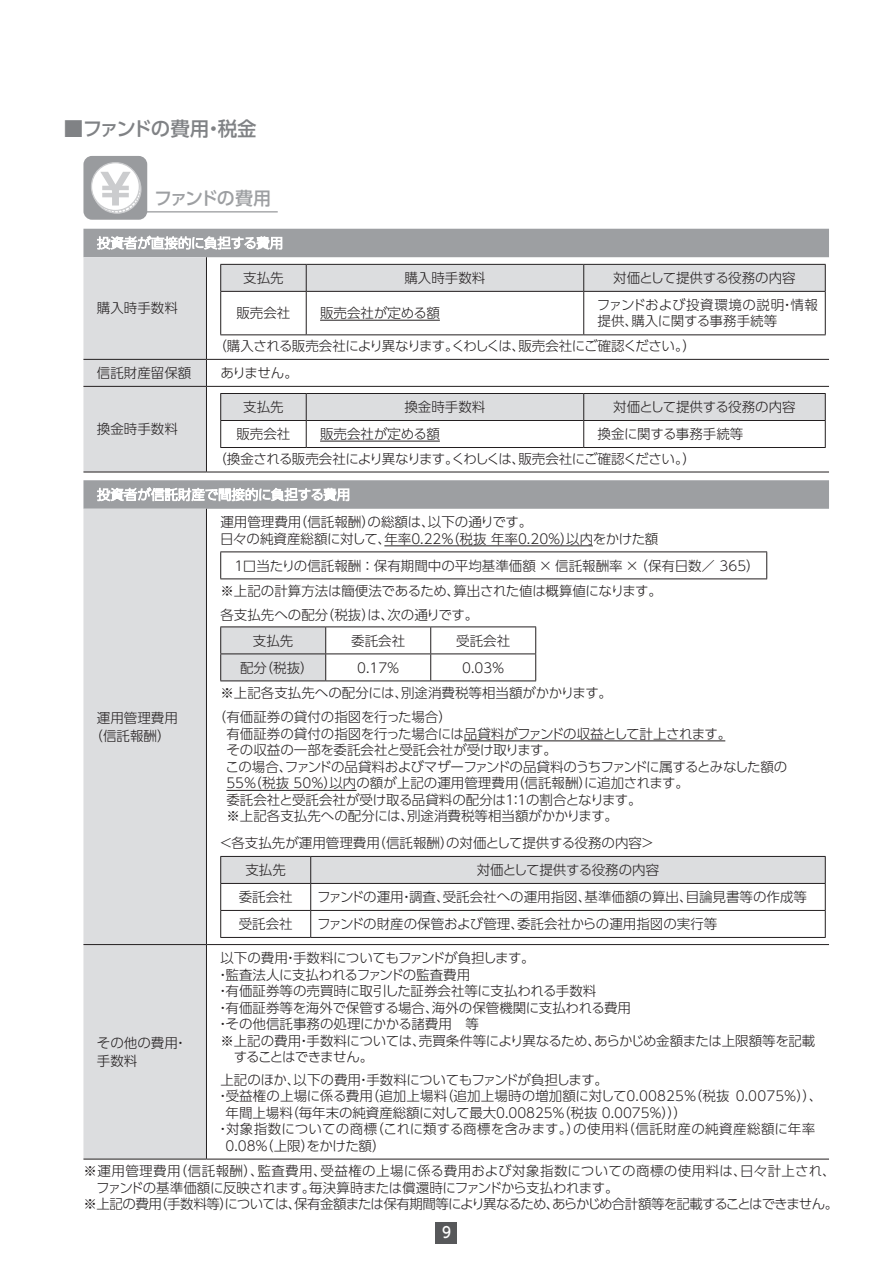
<style>
.page{position:relative;width:893px;height:1263px;background:#fff}
.page>*{position:absolute;margin:0;border:0;box-sizing:border-box;transform-origin:0 0}
.t1{font:500 19.5px "UD Shin Go Pro";letter-spacing:-.06em;color:#808285}
.t2{font:500 18px "UD Shin Go Pro";letter-spacing:-.095em;color:#9d9fa2}
.t3{font:500 15px "UD Shin Go Pro";color:#fff;scale:.9 1}
.t4{font:300 13.5px/16.5px "UD Shin Go Pro";color:#231f20}
.t5{font:300 13.5px "UD Shin Go Pro";letter-spacing:.035em;color:#231f20}
.t6{font:300 13.5px "UD Shin Go Pro";letter-spacing:-.02em;color:#231f20}
.t7{font:300 13.5px/24.5px "UD Shin Go Pro";letter-spacing:-.035em;color:#231f20}
.t8{font:300 13.5px "UD Shin Go Pro";letter-spacing:-.065em;color:#231f20}
.t9{font:300 13.5px "UD Shin Go Pro";letter-spacing:-.03em;color:#231f20}
.t10{font:300 13.5px "UD Shin Go Pro";letter-spacing:-.045em;color:#231f20}
.t11{font:300 13.5px "UD Shin Go Pro";letter-spacing:-.07em;color:#231f20}
</style>
<div class="page">
<div style="left:436px;top:1222px;width:21px;height:21px;background:#57585a"></div>
<div style="left:83px;top:156px;width:64px;height:64px;background:#999b9e;border-radius:9px"></div>
<div style="left:91px;top:163px;width:48px;height:48px;background:#fff;border-radius:50%"></div>
<div style="left:91px;top:162px;width:49px;height:49px;border:1px solid #cbccce;border-radius:50%"></div>
<svg style="left:100px;top:172px;width:42px;height:42px"></svg>
<hr style="left:128px;top:211px;width:150px;height:1px;background:#999b9e">
<svg style="left:83px;top:229px;width:746px;height:280px"></svg>
<div style="left:83px;top:509px;width:123px;height:650px;background:#dcdddf"></div>
<hr style="left:206px;top:386px;width:623px;height:1px;background:#231f20">
<hr style="left:83px;top:472px;width:123px;height:1px;background:#231f20">
<hr style="left:206px;top:472px;width:623px;height:1px;background:#231f20">
<hr style="left:83px;top:944px;width:123px;height:1px;background:#231f20">
<hr style="left:206px;top:944px;width:623px;height:1px;background:#231f20">
<hr style="left:206px;top:945px;width:1px;height:214px;background:#231f20">
<hr style="left:83px;top:1159px;width:123px;height:1px;background:#231f20">
<hr style="left:206px;top:1159px;width:623px;height:1px;background:#231f20">
<hr style="left:206px;top:509px;width:1px;height:435px;background:#231f20">
<hr style="left:206px;top:359px;width:623px;height:1px;background:#231f20">
<div style="left:83px;top:257px;width:124px;height:215px;background:#dcdddf"></div>
<svg style="left:97px;top:235px;width:185px;height:15px"></svg>
<svg style="left:220px;top:264px;width:606px;height:27px;background:#d3d4d6"></svg>
<hr style="left:220px;top:291px;width:86px;height:1px;background:#231f20">
<hr style="left:220px;top:292px;width:1px;height:42px;background:#231f20">
<hr style="left:306px;top:291px;width:278px;height:1px;background:#231f20">
<hr style="left:306px;top:292px;width:1px;height:42px;background:#231f20">
<hr style="left:584px;top:291px;width:242px;height:1px;background:#231f20">
<hr style="left:583px;top:292px;width:1px;height:42px;background:#231f20">
<hr style="left:825px;top:292px;width:1px;height:42px;background:#231f20">
<hr style="left:220px;top:334px;width:86px;height:1px;background:#231f20">
<hr style="left:306px;top:334px;width:278px;height:1px;background:#231f20">
<hr style="left:584px;top:334px;width:242px;height:1px;background:#231f20">
<hr style="left:320px;top:320px;width:120px;height:1px;background:#231f20">
<svg style="left:220px;top:393px;width:606px;height:54px"></svg>
<hr style="left:220px;top:447px;width:86px;height:1px;background:#231f20">
<hr style="left:306px;top:447px;width:278px;height:1px;background:#231f20">
<hr style="left:584px;top:447px;width:242px;height:1px;background:#231f20">
<hr style="left:320px;top:441px;width:120px;height:1px;background:#231f20">
<svg style="left:97px;top:487px;width:252px;height:14px"></svg>
<hr style="left:384px;top:545px;width:209px;height:1px;background:#231f20">
<hr style="left:220px;top:551px;width:547px;height:1px;background:#231f20">
<svg style="left:220px;top:552px;width:1px;height:26px"></svg>
<svg style="left:766px;top:552px;width:1px;height:26px"></svg>
<hr style="left:220px;top:578px;width:547px;height:1px;background:#231f20">
<hr style="left:220px;top:626px;width:106px;height:1px;background:#231f20">
<hr style="left:326px;top:626px;width:105px;height:1px;background:#231f20">
<hr style="left:431px;top:626px;width:105px;height:1px;background:#231f20">
<hr style="left:326px;top:653px;width:105px;height:1px;background:#231f20">
<svg style="left:220px;top:627px;width:106px;height:53px;background:#d4d4d6"></svg>
<hr style="left:431px;top:653px;width:105px;height:1px;background:#231f20">
<svg style="left:430px;top:627px;width:1px;height:53px"></svg>
<svg style="left:535px;top:627px;width:1px;height:53px"></svg>
<hr style="left:220px;top:680px;width:106px;height:1px;background:#231f20">
<hr style="left:326px;top:680px;width:105px;height:1px;background:#231f20">
<hr style="left:431px;top:680px;width:105px;height:1px;background:#231f20">
<hr style="left:464px;top:740px;width:261px;height:1px;background:#231f20">
<hr style="left:226px;top:790px;width:130px;height:1px;background:#231f20">
<svg style="left:220px;top:856px;width:606px;height:81px"></svg>
<hr style="left:220px;top:937px;width:91px;height:1px;background:#231f20">
<hr style="left:311px;top:937px;width:515px;height:1px;background:#231f20">
<h1 class="t1" style="left:64px;top:112px;width:194px">■ファンドの費用・税金</h1>
<h2 class="t2" style="left:154px;top:184px;width:118px">ファンドの費用</h2>
<p class="t4" style="left:97px;top:300px;width:82px">購入時手数料</p>
<p class="t4" style="left:243px;top:269px;width:42px">支払先</p>
<p class="t4" style="left:404px;top:269px;width:82px">購入時手数料</p>
<p class="t4" style="left:613px;top:269px;width:184px">対価として提供する役務の内容</p>
<p class="t4" style="left:236px;top:304px;width:55px">販売会社</p>
<p class="t4" style="left:320px;top:304px;width:121px">販売会社が定める額</p>
<p class="t4" style="left:597px;top:296px;width:223px">ファンドおよび投資環境の説明・情報提供、購入に関する事務手続等</p>
<p class="t10" style="left:213px;top:335px;width:484px">（購入される販売会社により異なります。くわしくは、販売会社にご確認ください。）</p>
<p class="t4" style="left:97px;top:364px;width:96px">信託財産留保額</p>
<p class="t4" style="left:220px;top:364px;width:79px">ありません。</p>
<p class="t4" style="left:97px;top:420px;width:82px">換金時手数料</p>
<p class="t4" style="left:90px;top:708px;width:90px;line-height:18px;text-align:center">運用管理費用（信託報酬）</p>
<p class="t4" style="left:243px;top:398px;width:42px">支払先</p>
<p class="t4" style="left:404px;top:398px;width:82px">換金時手数料</p>
<p class="t4" style="left:613px;top:398px;width:184px">対価として提供する役務の内容</p>
<p class="t4" style="left:236px;top:425px;width:55px">販売会社</p>
<p class="t4" style="left:320px;top:425px;width:121px">販売会社が定める額</p>
<p class="t7" style="left:213px;top:421px;width:532px;text-indent:384px">換金に関する事務手続等（換金される販売会社により異なります。くわしくは、販売会社にご確認ください。）</p>
<p class="t4" style="left:220px;top:513px;width:440px">運用管理費用（信託報酬）の総額は、以下の通りです。<br>日々の純資産総額に対して、年率0.22％（税抜 年率0.20％）以内をかけた額</p>
<p class="t4" style="left:220px;top:553px;width:541px;line-height:24.6px;text-indent:12px">１口当たりの信託報酬 ：保有期間中の平均基準価額 × 信託報酬率 × （保有日数／ 365）※上記の計算方法は簡便法であるため、算出された値は概算値になります。<br>各支払先への配分（税抜）は、次の通りです。</p>
<p class="t4" style="left:253px;top:632px;width:42px">支払先</p>
<p class="t4" style="left:351px;top:632px;width:56px">委託会社</p>
<p class="t4" style="left:456px;top:632px;width:55px">受託会社</p>
<p class="t4" style="left:240px;top:659px;width:75px">配分（税抜）</p>
<p class="t4" style="left:357px;top:659px;width:44px">0.17％</p>
<p class="t4" style="left:220px;top:654px;width:393px;line-height:26px;text-indent:242px">0.03％<br>※上記各支払先への配分には、別途消費税等相当額がかかります。</p>
<p class="t4" style="left:226px;top:708px;width:563px;text-indent:-13px">（有価証券の貸付の指図を行った場合）<br>有価証券の貸付の指図を行った場合には品貸料がファンドの収益として計上されます。<br>その収益の一部を委託会社と受託会社が受け取ります。<br>この場合、ファンドの品貸料およびマザーファンドの品貸料のうちファンドに属するとみなした額の55％（税抜 50％）以内の額が上記の運用管理費用（信託報酬）に追加されます。<br>委託会社と受託会社が受け取る品貸料の配分は１：１の割合となります。<br>※上記各支払先への配分には、別途消費税等相当額がかかります。</p>
<p class="t4" style="left:245px;top:829px;width:410px;line-height:26.7px;text-indent:-26px">＜各支払先が運用管理費用（信託報酬）の対価として提供する役務の内容＞支払先</p>
<p class="t4" style="left:477px;top:861px;width:184px">対価として提供する役務の内容</p>
<p class="t4" style="left:239px;top:888px;width:55px">委託会社</p>
<p class="t4" style="left:317px;top:888px;width:491px">ファンドの運用・調査、受託会社への運用指図、基準価額の算出、目論見書等の作成等</p>
<p class="t4" style="left:239px;top:915px;width:55px">受託会社</p>
<p class="t4" style="left:317px;top:915px;width:402px">ファンドの財産の保管および管理、委託会社からの運用指図の実行等</p>
<p class="t7" style="left:220px;top:945px;width:316px">以下の費用・手数料についてもファンドが負担します。</p>
<p class="t6" style="left:216px;top:964px;width:256px">・監査法人に支払われるファンドの監査費用</p>
<p class="t4" style="left:216px;top:982px;width:382px">・有価証券等の売買時に取引した証券会社等に支払われる手数料</p>
<p class="t4" style="left:216px;top:999px;width:416px">・有価証券等を海外で保管する場合、海外の保管機関に支払われる費用</p>
<p class="t4" style="left:216px;top:1015px;width:264px">・その他信託事務の処理にかかる諸費用　等</p>
<p class="t6" style="left:220px;top:1030px;width:597px">※上記の費用・手数料については、売買条件等により異なるため、あらかじめ金額または上限額等を記載</p>
<p class="t11" style="left:234px;top:1046px;width:141px">することはできません。</p>
<p class="t6" style="left:220px;top:1069px;width:389px">上記のほか、以下の費用・手数料についてもファンドが負担します。</p>
<p class="t4" style="left:216px;top:1087px;width:608px">・受益権の上場に係る費用（追加上場料（追加上場時の増加額に対して0.00825％（税抜 0.0075％））、</p>
<p class="t4" style="left:226px;top:1104px;width:463px">年間上場料（毎年末の純資産総額に対して最大0.00825％（税抜 0.0075％）））</p>
<p class="t5" style="left:216px;top:1118px;width:601px">・対象指数についての商標（これに類する商標を含みます。）の使用料（信託財産の純資産総額に年率</p>
<p class="t9" style="left:226px;top:1135px;width:162px">0.08％（上限）をかけた額）</p>
<p class="t5" style="left:83px;top:1160px;width:754px">※運用管理費用（信託報酬）、監査費用、受益権の上場に係る費用および対象指数についての商標の使用料は、日々計上され、</p>
<p class="t9" style="left:96px;top:1177px;width:524px">ファンドの基準価額に反映されます。毎決算時または償還時にファンドから支払われます。</p>
<p class="t8" style="left:83px;top:1193px;width:756px">※上記の費用（手数料等）については、保有金額または保有期間等により異なるため、あらかじめ合計額等を記載することはできません。</p>
<p class="t4" style="left:97px;top:1033px;width:92px;line-height:18px">その他の費用・手数料</p>
<p class="t3" style="left:442px;top:1220px;width:11px">9</p>
</div>
